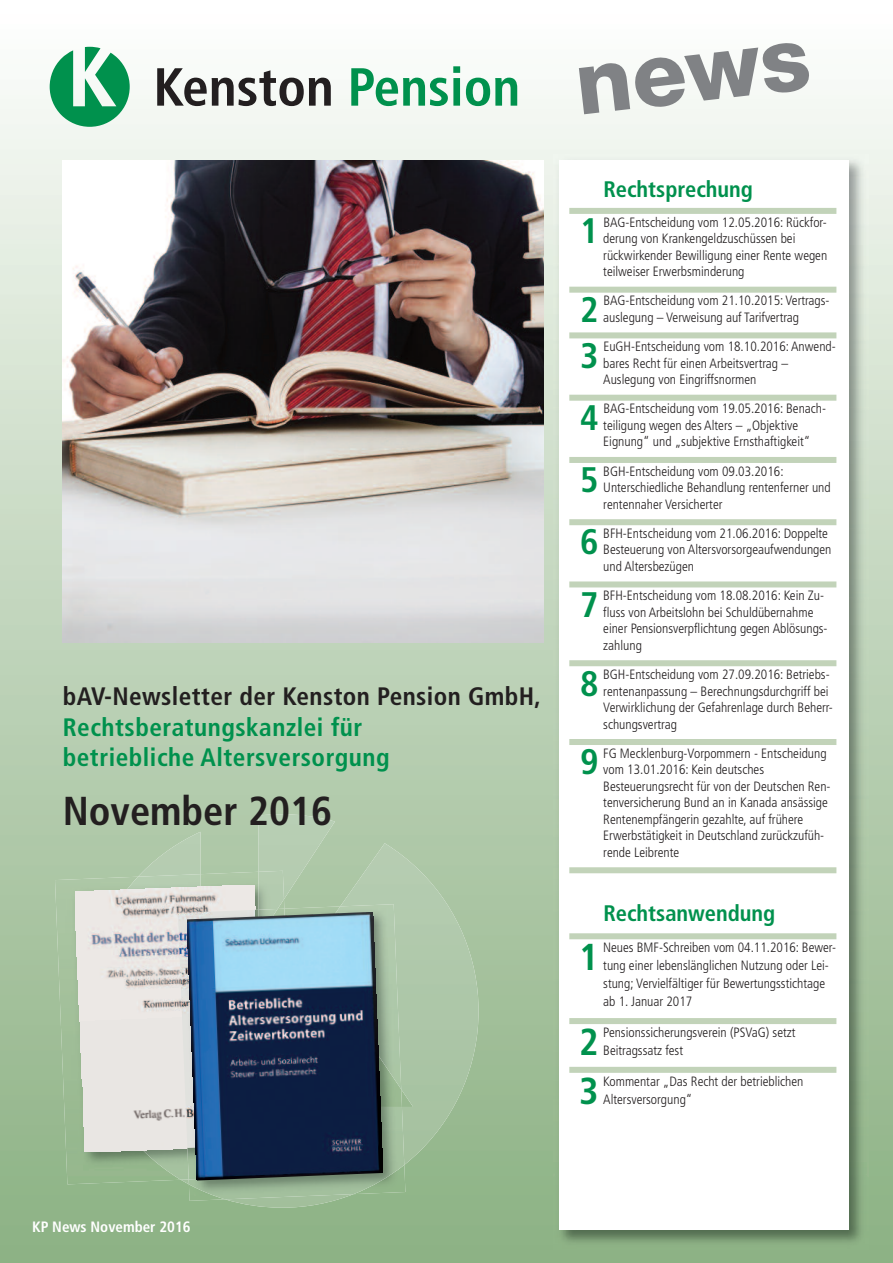
<style>
.page{position:relative;width:893px;height:1263px;background:#fff}
.page>*{position:absolute;margin:0;border:0;box-sizing:border-box;transform-origin:0 0}
.t1{font:800 89.55px "Helvetica Neue";color:#808285}
.t2{font:700 condensed 53.55px "Frutiger";color:#231f20}
.t3{font:700 condensed 40.35px "Frutiger";color:#231f20}
.t4{font:700 condensed 37.5px "Frutiger";color:#00914d}
.t5{font:700 condensed 35.55px "Frutiger";color:#00914d}
.t6{font:700 condensed 25.2px/30.3px "Frutiger";letter-spacing:.02em;color:#00914d}
.t7{font:700 condensed 25.2px "Frutiger";letter-spacing:.015em;color:#231f20}
.t8{font:700 condensed 22.5px "Frutiger";color:#00914d}
.t9{font:700 condensed 15px "Frutiger";color:#fff}
.t10{font:300 condensed 13.5px/16.5px "Frutiger";color:#231f20}
.s1{color:#00914d}
</style>
<div class="page">
<img style="left:0;top:46px;width:893px;height:1217px">
<img style="left:553px;top:154px;width:315px;height:1095px">
<div style="left:560px;top:161px;width:289px;height:1069px;background:#fff"></div>
<img style="left:258px;top:814px;width:77px;height:85px">
<img style="left:385px;top:843px;width:94px;height:322px">
<img style="left:225px;top:1199px;width:129px;height:9px">
<svg style="left:181px;top:1180px;width:8px;height:4px"></svg>
<img style="left:138px;top:832px;width:62px;height:42px">
<div style="left:569px;top:208px;width:267px;height:6px;background:#c2d3b9"></div>
<div style="left:569px;top:287px;width:267px;height:6px;background:#c2d3b9"></div>
<div style="left:569px;top:332px;width:267px;height:6px;background:#c2d3b9"></div>
<div style="left:569px;top:395px;width:267px;height:6px;background:#c2d3b9"></div>
<div style="left:569px;top:457px;width:267px;height:6px;background:#c2d3b9"></div>
<div style="left:569px;top:519px;width:267px;height:6px;background:#c2d3b9"></div>
<div style="left:569px;top:581px;width:267px;height:6px;background:#c2d3b9"></div>
<div style="left:569px;top:660px;width:267px;height:6px;background:#c2d3b9"></div>
<div style="left:569px;top:739px;width:267px;height:6px;background:#c2d3b9"></div>
<div style="left:569px;top:867px;width:267px;height:6px;background:#c2d3b9"></div>
<div style="left:569px;top:933px;width:267px;height:6px;background:#c2d3b9"></div>
<div style="left:569px;top:1018px;width:267px;height:6px;background:#c2d3b9"></div>
<div style="left:569px;top:1067px;width:267px;height:6px;background:#c2d3b9"></div>
<svg style="left:50px;top:47px;width:80px;height:80px"></svg>
<img style="left:62px;top:161px;width:481px;height:482px">
<img style="left:55px;top:877px;width:126px;height:307px">
<img style="left:258px;top:871px;width:26px;height:38px">
<img style="left:85px;top:874px;width:179px;height:306px">
<img style="left:75px;top:885px;width:181px;height:72px">
<img style="left:78px;top:950px;width:100px;height:72px">
<div style="left:80px;top:1015px;width:98px;height:72px;background:#e9e6e3"></div>
<div style="left:83px;top:1080px;width:104px;height:72px;background:#e9e6e3"></div>
<img style="left:404px;top:1165px;width:1px;height:29px">
<img style="left:189px;top:1199px;width:36px;height:2px">
<img style="left:308px;top:904px;width:93px;height:114px">
<img style="left:189px;top:1018px;width:215px;height:181px">
<img style="left:258px;top:909px;width:20px;height:3px">
<img style="left:178px;top:910px;width:86px;height:238px">
<img style="left:187px;top:912px;width:196px;height:268px">
<h2 class="t2" style="left:153px;top:65px;width:368px">Kenston <span class="s1">Pension</span></h2>
<h3 class="t7" style="left:63px;top:686px;width:480px">bAV-Newsletter der Kenston Pension GmbH,</h3>
<h3 class="t6" style="left:63px;top:714px;width:328px">Rechtsberatungskanzlei für betriebliche Altersversorgung</h3>
<h3 class="t3" style="left:63px;top:795px;width:271px">November 2016</h3>
<h1 class="t1" style="left:571px;top:52px;width:237px;rotate:-7deg">news</h1>
<h3 class="t8" style="left:603px;top:180px;width:151px">Rechtsprechung</h3>
<h3 class="t5" style="left:580px;top:216px;width:20px">1</h3>
<p class="t10" style="left:603px;top:215px;width:226px">BAG-Entscheidung vom 12.05.2016: Rückfor&shy;derung von Krankengeldzuschüssen bei rückwirkender Bewilligung einer Rente wegen teilweiser Erwerbsminderung</p>
<h3 class="t5" style="left:580px;top:295px;width:20px">2</h3>
<p class="t10" style="left:603px;top:294px;width:228px">BAG-Entscheidung vom 21.10.2015: Vertrags&shy;auslegung – Verweisung auf Tarifvertrag</p>
<h3 class="t5" style="left:580px;top:341px;width:20px">3</h3>
<p class="t10" style="left:603px;top:339px;width:234px">EuGH-Entscheidung vom 18.10.2016: Anwend&shy;bares Recht für einen Arbeitsvertrag –<br>Auslegung von Eingriffsnormen</p>
<h3 class="t5" style="left:580px;top:403px;width:20px">4</h3>
<p class="t10" style="left:603px;top:402px;width:224px">BAG-Entscheidung vom 19.05.2016: Benach&shy;teiligung wegen des Alters – „Objektive<br>Eignung“ und „subjektive Ernsthaftigkeit“</p>
<h3 class="t5" style="left:580px;top:465px;width:20px">5</h3>
<p class="t10" style="left:603px;top:464px;width:229px">BGH-Entscheidung vom 09.03.2016:<br>Unterschiedliche Behandlung rentenferner und rentennaher Versicherter</p>
<h3 class="t5" style="left:580px;top:528px;width:20px">6</h3>
<p class="t10" style="left:603px;top:526px;width:230px">BFH-Entscheidung vom 21.06.2016: Doppelte<br>Besteuerung von Altersvorsorgeaufwendungen und Altersbezügen</p>
<h3 class="t5" style="left:580px;top:590px;width:20px">7</h3>
<p class="t10" style="left:603px;top:588px;width:226px">BFH-Entscheidung vom 18.08.2016: Kein Zu&shy;fluss von Arbeitslohn bei Schuldübernahme einer Pensionsverpflichtung gegen Ablösungs&shy;zahlung</p>
<h3 class="t5" style="left:580px;top:669px;width:20px">8</h3>
<p class="t10" style="left:603px;top:667px;width:231px">BGH-Entscheidung vom 27.09.2016: Betriebs&shy;rentenanpassung – Berechnungsdurchgriff bei Verwirklichung der Gefahrenlage durch Beherr&shy;schungsvertrag</p>
<h3 class="t5" style="left:580px;top:748px;width:20px">9</h3>
<p class="t10" style="left:603px;top:746px;width:229px">FG Mecklenburg-Vorpommern - Entscheidung vom 13.01.2016: Kein deutsches Besteuerungsrecht für von der Deutschen Ren&shy;tenversicherung Bund an in Kanada ansässige Rentenempfängerin gezahlte, auf frühere Erwerbstätigkeit in Deutschland zurückzufüh&shy;rende Leibrente</p>
<h3 class="t8" style="left:603px;top:904px;width:173px">Rechtsanwendung</h3>
<h3 class="t4" style="left:579px;top:942px;width:21px">1</h3>
<p class="t10" style="left:603px;top:939px;width:234px;line-height:18px">Neues BMF-Schreiben vom 04.11.2016: Bewer&shy;tung einer lebenslänglichen Nutzung oder Lei&shy;stung; Vervielfältiger für Bewertungsstichtage ab 1. Januar 2017</p>
<h3 class="t4" style="left:579px;top:1027px;width:21px">2</h3>
<p class="t10" style="left:603px;top:1024px;width:194px;line-height:18px">Pensionssicherungsverein (PSVaG) setzt<br>Beitragssatz fest</p>
<h3 class="t4" style="left:579px;top:1075px;width:21px">3</h3>
<p class="t10" style="left:603px;top:1073px;width:202px;line-height:18px">Kommentar „Das Recht der betrieblichen<br>Altersversorgung“</p>
<p class="t9" style="left:32px;top:1221px;width:160px">KP News November 2016</p>
</div>
